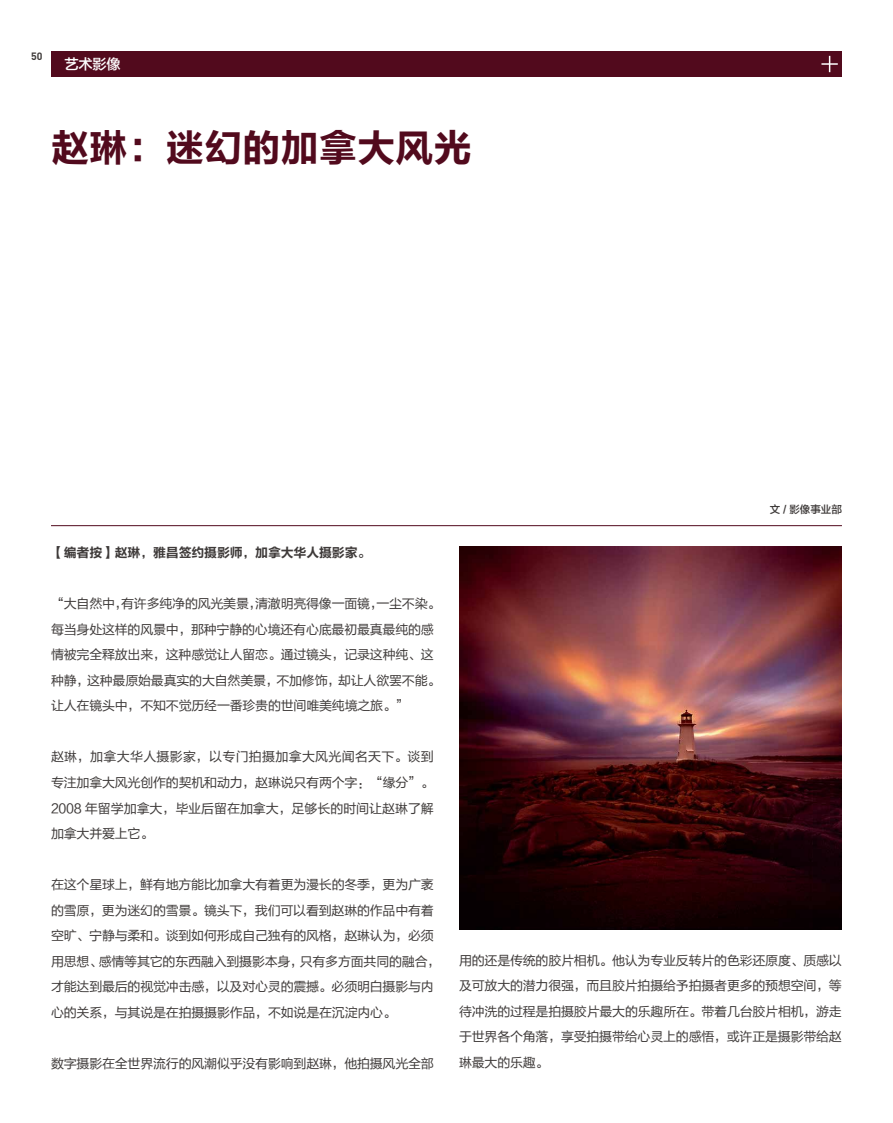
<style>
.page{position:relative;width:893px;height:1123px;background:#fff}
.page>*{position:absolute;margin:0;border:0;box-sizing:border-box;transform-origin:0 0}
.t1{font:38.4px "FZLTCHK GBK1 0";letter-spacing:-.005em;color:#520a1d}
.t2{font:14.25px "FZLTZHK GBK1 0";color:#fff}
.t3{font:12.9px/25.5px "FZLTHK GBK1 0";letter-spacing:-.015em;color:#3e3a39}
.t4{font:12.9px "FZLTCHK GBK1 0";letter-spacing:-.015em;color:#3e3a39}
.t5{font:10.5px "FZLTZHK GBK1 0";color:#3e3a39}
.t6{font:700 10.5px "DIN";color:#3e3a39}
</style>
<div class="page">
<div style="left:51px;top:51px;width:791px;height:26px;background:#520a1d"></div>
<svg style="left:821px;top:56px;width:17px;height:16px"></svg>
<hr style="left:51px;top:525px;width:791px;height:1px;background:#520a1d">
<img style="left:459px;top:546px;width:383px;height:383px">
<p class="t6" style="left:31px;top:49px;width:13px">50</p>
<p class="t2" style="left:64px;top:56px;width:58px">艺术影像</p>
<h1 class="t1" style="left:51px;top:126px;width:422px">赵琳：迷幻的加拿大风光</h1>
<p class="t4" style="left:51px;top:546px;width:321px">【编者按】赵琳，雅昌签约摄影师，加拿大华人摄影家。</p>
<p class="t3" style="left:51px;top:591px;width:391px">“大自然中，有许多纯净的风光美景，清澈明亮得像一面镜，一尘不染。每当身处这样的风景中，那种宁静的心境还有心底最初最真最纯的感情被完全释放出来，这种感觉让人留恋。通过镜头，记录这种纯、这种静，这种最原始最真实的大自然美景，不加修饰，却让人欲罢不能。让人在镜头中，不知不觉历经一番珍贵的世间唯美纯境之旅。”</p>
<p class="t3" style="left:51px;top:744px;width:384px;text-align:justify">赵琳，加拿大华人摄影家，以专门拍摄加拿大风光闻名天下。谈到专注加拿大风光创作的契机和动力，赵琳说只有两个字：“缘分”。2008 年留学加拿大，毕业后留在加拿大，足够长的时间让赵琳了解加拿大并爱上它。</p>
<p class="t3" style="left:51px;top:872px;width:391px">在这个星球上，鲜有地方能比加拿大有着更为漫长的冬季，更为广袤的雪原，更为迷幻的雪景。镜头下，我们可以看到赵琳的作品中有着空旷、宁静与柔和。谈到如何形成自己独有的风格，赵琳认为，必须用思想、感情等其它的东西融入到摄影本身，只有多方面共同的融合，才能达到最后的视觉冲击感，以及对心灵的震撼。必须明白摄影与内心的关系，与其说是在拍摄摄影作品，不如说是在沉淀内心。</p>
<p class="t3" style="left:51px;top:1050px;width:384px">数字摄影在全世界流行的风潮似乎没有影响到赵琳，他拍摄风光全部</p>
<p class="t5" style="left:770px;top:503px;width:74px">文 / 影像事业部</p>
<p class="t3" style="left:459px;top:948px;width:384px;text-align:justify">用的还是传统的胶片相机。他认为专业反转片的色彩还原度、质感以及可放大的潜力很强，而且胶片拍摄给予拍摄者更多的预想空间，等待冲洗的过程是拍摄胶片最大的乐趣所在。带着几台胶片相机，游走于世界各个角落，享受拍摄带给心灵上的感悟，或许正是摄影带给赵琳最大的乐趣。</p>
</div>
